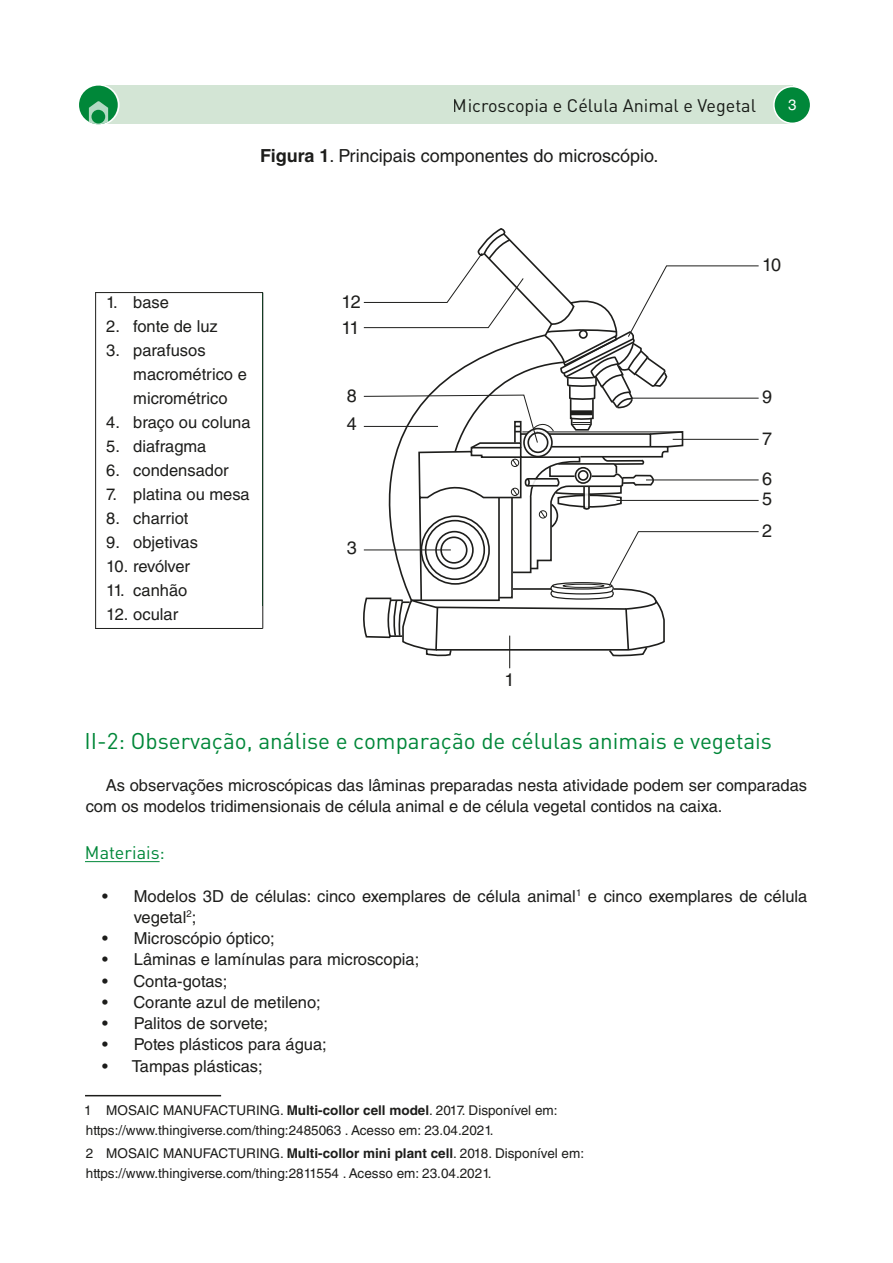
<style>
.page{position:relative;width:893px;height:1263px;background:#fff}
.page>*{position:absolute;margin:0;border:0;box-sizing:border-box;transform-origin:0 0}
.t1{font:22.5px "DIN";color:#008739}
.t2{font:18px "Helvetica LT Std";color:#1d1d1b}
.t3{font:18px "DIN";color:#1d1d1b}
.t4{font:18px/27.9px "Helvetica LT Std";color:#1e1e1c}
.t5{font:18px "DIN";color:#008739}
.t6{font:16.5px/21.3px "Helvetica LT Std";color:#1d1d1b}
.t7{font:16.5px "Helvetica LT Std";letter-spacing:-.02em;color:#1d1d1b}
.t8{font:15px "Helvetica LT Std";color:#fff}
.t9{font:13.5px/19.5px "Helvetica LT Std";color:#1d1d1b}
.s1{font-weight:700}
</style>
<div class="page">
<div style="left:99px;top:86px;width:693px;height:38px;background:#d3e5d5"></div>
<div style="left:774px;top:87px;width:37px;height:36px;background:#008739;border-radius:50%"></div>
<div style="left:773px;top:86px;width:38px;height:38px;border:2px solid #fff;border-radius:50%"></div>
<div style="left:78px;top:84px;width:42px;height:42px;border:2px solid #fff;border-radius:50%"></div>
<div style="left:79px;top:86px;width:39px;height:38px;background:#008739;border-radius:50%"></div>
<svg style="left:89px;top:101px;width:19px;height:23px"></svg>
<hr style="left:85px;top:861px;width:75px;height:1px;background:#008739">
<svg style="left:363px;top:229px;width:396px;height:431px"></svg>
<hr style="left:364px;top:426px;width:74px;height:1px;background:#1e1e1c">
<hr style="left:364px;top:549px;width:87px;height:1px;background:#1e1e1c">
<hr style="left:646px;top:479px;width:113px;height:1px;background:#1e1e1c">
<hr style="left:509px;top:636px;width:1px;height:32px;background:#1e1e1c">
<hr style="left:673px;top:439px;width:86px;height:1px;background:#1e1e1c">
<hr style="left:85px;top:1095px;width:136px;height:1px;background:#1d1d1b">
<hr style="left:262px;top:293px;width:1px;height:335px;background:#1d1d1b">
<hr style="left:95px;top:628px;width:168px;height:1px;background:#1d1d1b">
<hr style="left:95px;top:292px;width:1px;height:337px;background:#1d1d1b">
<hr style="left:95px;top:292px;width:168px;height:1px;background:#1d1d1b">
<p class="t3" style="left:453px;top:94px;width:305px">Microscopia e Célula Animal e Vegetal</p>
<p class="t8" style="left:788px;top:96px;width:10px">3</p>
<p class="t2" style="left:260px;top:145px;width:400px"><span class="s1">Figura 1</span>. Principais componentes do microscópio.</p>
<p class="t6" style="left:106px;top:292px;width:64px">1. base</p>
<p class="t6" style="left:106px;top:316px;width:113px">2. fonte de luz</p>
<p class="t6" style="left:133px;top:338px;width:115px;line-height:24px;text-indent:-27px">3. parafusos macrométrico e micrométrico</p>
<p class="t6" style="left:106px;top:412px;width:146px">4. braço ou coluna</p>
<p class="t6" style="left:106px;top:436px;width:102px">5. diafragma</p>
<p class="t6" style="left:106px;top:460px;width:124px">6. condensador</p>
<p class="t6" style="left:106px;top:484px;width:145px">7. platina ou mesa</p>
<p class="t6" style="left:106px;top:508px;width:84px">8. charriot</p>
<p class="t6" style="left:106px;top:532px;width:93px">9. objetivas</p>
<p class="t7" style="left:106px;top:557px;width:85px">10. revólver</p>
<p class="t6" style="left:106px;top:580px;width:83px">11. canhão</p>
<p class="t6" style="left:106px;top:604px;width:73px">12. ocular</p>
<p class="t4" style="left:342px;top:288px;width:21px">12</p>
<p class="t4" style="left:342px;top:313px;width:19px">11</p>
<p class="t4" style="left:347px;top:381px;width:12px">8<br>4</p>
<p class="t4" style="left:347px;top:533px;width:12px">3</p>
<p class="t4" style="left:504px;top:665px;width:12px">1</p>
<p class="t4" style="left:762px;top:251px;width:21px">10</p>
<p class="t4" style="left:762px;top:383px;width:12px">9</p>
<p class="t4" style="left:762px;top:425px;width:12px">7</p>
<p class="t4" style="left:762px;top:465px;width:12px">6</p>
<p class="t4" style="left:762px;top:485px;width:12px">5</p>
<p class="t4" style="left:762px;top:517px;width:12px">2</p>
<h1 class="t1" style="left:85px;top:726px;width:689px">II-2: Observação, análise e comparação de células animais e vegetais</h1>
<p class="t6" style="left:86px;top:775px;width:723px;text-indent:20px">As observações microscópicas das lâminas preparadas nesta atividade podem ser comparadas com os modelos tridimensionais de célula animal e de célula vegetal contidos na caixa.</p>
<p class="t5" style="left:85px;top:841px;width:81px">Materiais:</p>
<p class="t6" style="left:134px;top:885px;width:675px;text-indent:-31px">• Modelos 3D de células: cinco exemplares de célula animal<sup>1</sup> e cinco exemplares de célula vegetal<sup>2</sup>;</p>
<p class="t6" style="left:102px;top:928px;width:174px">• Microscópio óptico;</p>
<p class="t6" style="left:102px;top:949px;width:318px">• Lâminas e lamínulas para microscopia;</p>
<p class="t6" style="left:102px;top:970px;width:127px">• Conta-gotas;</p>
<p class="t6" style="left:102px;top:991px;width:220px">• Corante azul de metileno;</p>
<p class="t6" style="left:102px;top:1013px;width:167px">• Palitos de sorvete;</p>
<p class="t6" style="left:102px;top:1034px;width:226px">• Potes plásticos para água;</p>
<p class="t6" style="left:102px;top:1055px;width:162px">• Tampas plásticas;</p>
<p class="t9" style="left:84px;top:1101px;width:475px">1 MOSAIC MANUFACTURING. <span class="s1">Multi-collor cell model</span>. 2017. Disponível em: https://www.thingiverse.com/thing:2485063 . Acesso em: 23.04.2021.</p>
<p class="t9" style="left:86px;top:1144px;width:500px">2 MOSAIC MANUFACTURING. <span class="s1">Multi-collor mini plant cell</span>. 2018. Disponível em: https://www.thingiverse.com/thing:2811554 . Acesso em: 23.04.2021.</p>
</div>
